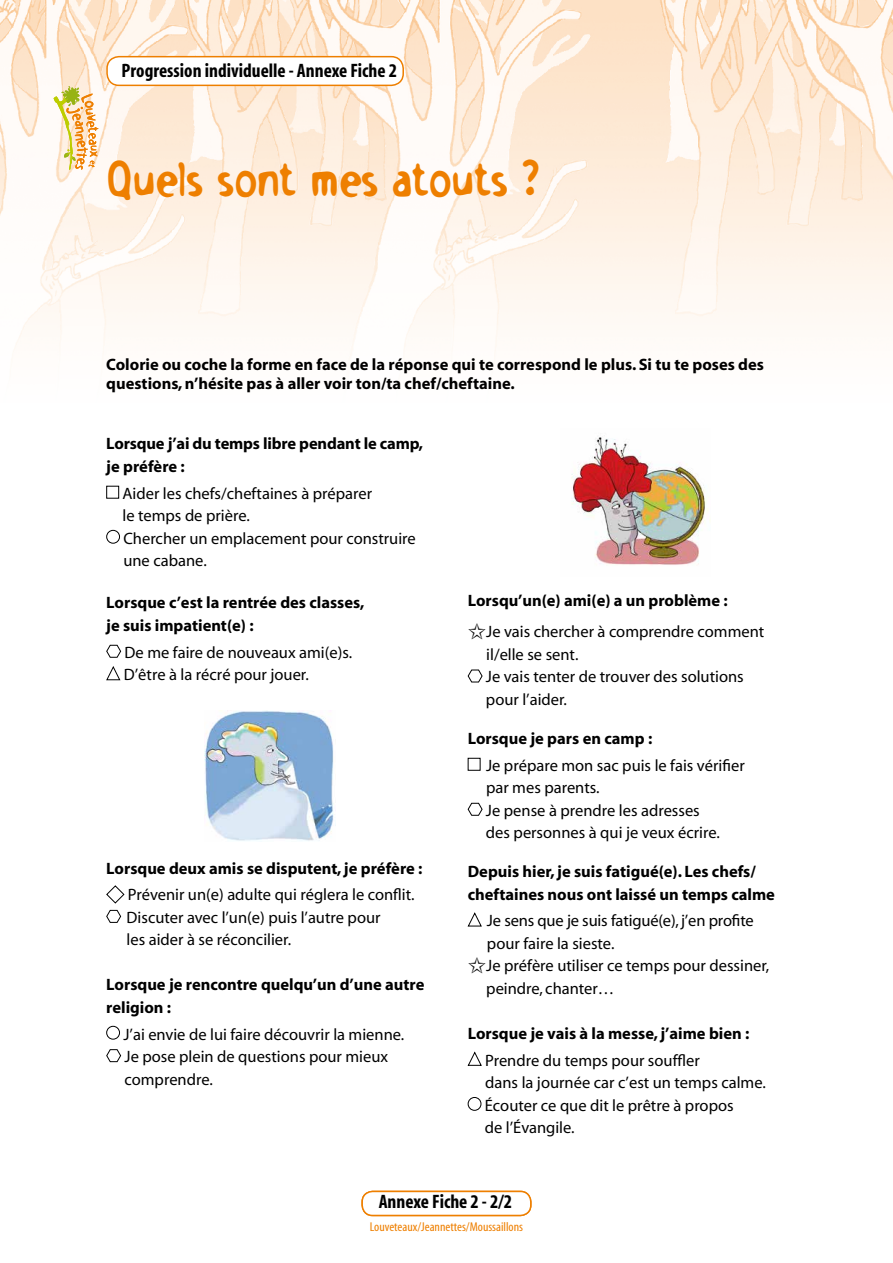
<style>
.page{position:relative;width:893px;height:1263px;background:#fff}
.page>*{position:absolute;margin:0;border:0;box-sizing:border-box;transform-origin:0 0}
.t1{font:700 48px "Holstein";color:#ee7f00}
.t2{font:700 condensed 19.5px "Myriad";color:#000}
.t3{font:16.5px/22.5px "Myriad";color:#000}
.t4{font:700 16.5px/22.5px "Myriad";color:#000}
.t5{font:condensed 12.9px "Myriad";color:#ee7f00;scale:1.05 1}
</style>
<div class="page">
<img style="left:0;top:0;width:893px;height:356px">
<img style="left:205px;top:710px;width:131px;height:131px">
<img style="left:571px;top:437px;width:139px;height:128px">
<svg style="left:54px;top:86px;width:44px;height:84px"></svg>
<svg style="left:467px;top:669px;width:16px;height:14px"></svg>
<div style="left:468px;top:758px;width:12px;height:13px;border:1px solid #000"></div>
<svg style="left:467px;top:802px;width:16px;height:14px"></svg>
<svg style="left:467px;top:912px;width:15px;height:15px"></svg>
<svg style="left:467px;top:1051px;width:15px;height:15px"></svg>
<div style="left:468px;top:1097px;width:13px;height:14px;border:1px solid #000;border-radius:50%"></div>
<div style="left:361px;top:1191px;width:170px;height:25px;border:2px solid #ee7f00;border-radius:10px"></div>
<div style="left:107px;top:57px;width:296px;height:28px;background:#fff;border-radius:12px"></div>
<div style="left:106px;top:56px;width:298px;height:30px;border:2px solid #ee7f00;border-radius:12px"></div>
<div style="left:106px;top:486px;width:13px;height:13px;border:1px solid #000"></div>
<div style="left:106px;top:530px;width:14px;height:14px;border:1px solid #000;border-radius:50%"></div>
<svg style="left:106px;top:644px;width:15px;height:14px"></svg>
<svg style="left:106px;top:666px;width:15px;height:15px"></svg>
<svg style="left:106px;top:885px;width:19px;height:38px"></svg>
<div style="left:106px;top:1026px;width:14px;height:13px;border:1px solid #000;border-radius:50%"></div>
<svg style="left:106px;top:1049px;width:15px;height:13px"></svg>
<p class="t2" style="left:122px;top:61px;width:277px">Progression individuelle - Annexe Fiche 2</p>
<h1 class="t1" style="left:106px;top:149px;width:434px">Quels sont mes atouts ?</h1>
<p class="t4" style="left:106px;top:355px;width:659px;line-height:19.5px">Colorie ou coche la forme en face de la réponse qui te correspond le plus. Si tu te poses des questions, n’hésite pas à aller voir ton/ta chef/cheftaine.</p>
<p class="t4" style="left:106px;top:433px;width:318px">Lorsque j’ai du temps libre pendant le camp, je préfère :</p>
<p class="t3" style="left:123px;top:482px;width:295px">Aider les chefs/cheftaines à préparer<br>le temps de prière.<br>Chercher un emplacement pour construire une cabane.</p>
<p class="t4" style="left:106px;top:592px;width:259px">Lorsque c’est la rentrée des classes, je suis impatient(e) :</p>
<p class="t3" style="left:124px;top:642px;width:230px">De me faire de nouveaux ami(e)s.<br>D’être à la récré pour jouer.</p>
<p class="t4" style="left:106px;top:857px;width:318px">Lorsque deux amis se disputent, je préfère :</p>
<p class="t3" style="left:127px;top:884px;width:290px">Prévenir un(e) adulte qui réglera le conflit.<br>Discuter avec l’un(e) puis l’autre pour<br>les aider à se réconcilier.</p>
<p class="t4" style="left:106px;top:974px;width:320px">Lorsque je rencontre quelqu’un d’une autre religion :</p>
<p class="t3" style="left:123px;top:1023px;width:282px">J’ai envie de lui faire découvrir la mienne.<br>Je pose plein de questions pour mieux comprendre.</p>
<p class="t4" style="left:468px;top:590px;width:261px">Lorsqu’un(e) ami(e) a un problème :</p>
<p class="t3" style="left:486px;top:621px;width:280px">Je vais chercher à comprendre comment il/elle se sent.<br>Je vais tenter de trouver des solutions pour l’aider.</p>
<p class="t4" style="left:468px;top:728px;width:186px">Lorsque je pars en camp :</p>
<p class="t3" style="left:486px;top:755px;width:260px">Je prépare mon sac puis le fais vérifier par mes parents.<br>Je pense à prendre les adresses<br>des personnes à qui je veux écrire.</p>
<p class="t4" style="left:468px;top:861px;width:309px">Depuis hier, je suis fatigué(e). Les chefs/ cheftaines nous ont laissé un temps calme</p>
<p class="t3" style="left:486px;top:910px;width:284px">Je sens que je suis fatigué(e), j’en profite pour faire la sieste.<br>Je préfère utiliser ce temps pour dessiner, peindre, chanter…</p>
<p class="t4" style="left:468px;top:1023px;width:283px">Lorsque je vais à la messe, j’aime bien :</p>
<p class="t3" style="left:485px;top:1050px;width:282px">Prendre du temps pour souffler<br>dans la journée car c’est un temps calme.<br>Écouter ce que dit le prêtre à propos<br>de l’Évangile.</p>
<p class="t2" style="left:379px;top:1192px;width:135px">Annexe Fiche 2 - 2/2</p>
<p class="t2" style="left:383px;top:1192px;width:127px">Annexe Fiche 2 - 1/</p>
<p class="t5" style="left:370px;top:1220px;width:147px">Louveteaux/Jeannettes/Moussaillons</p>
</div>
